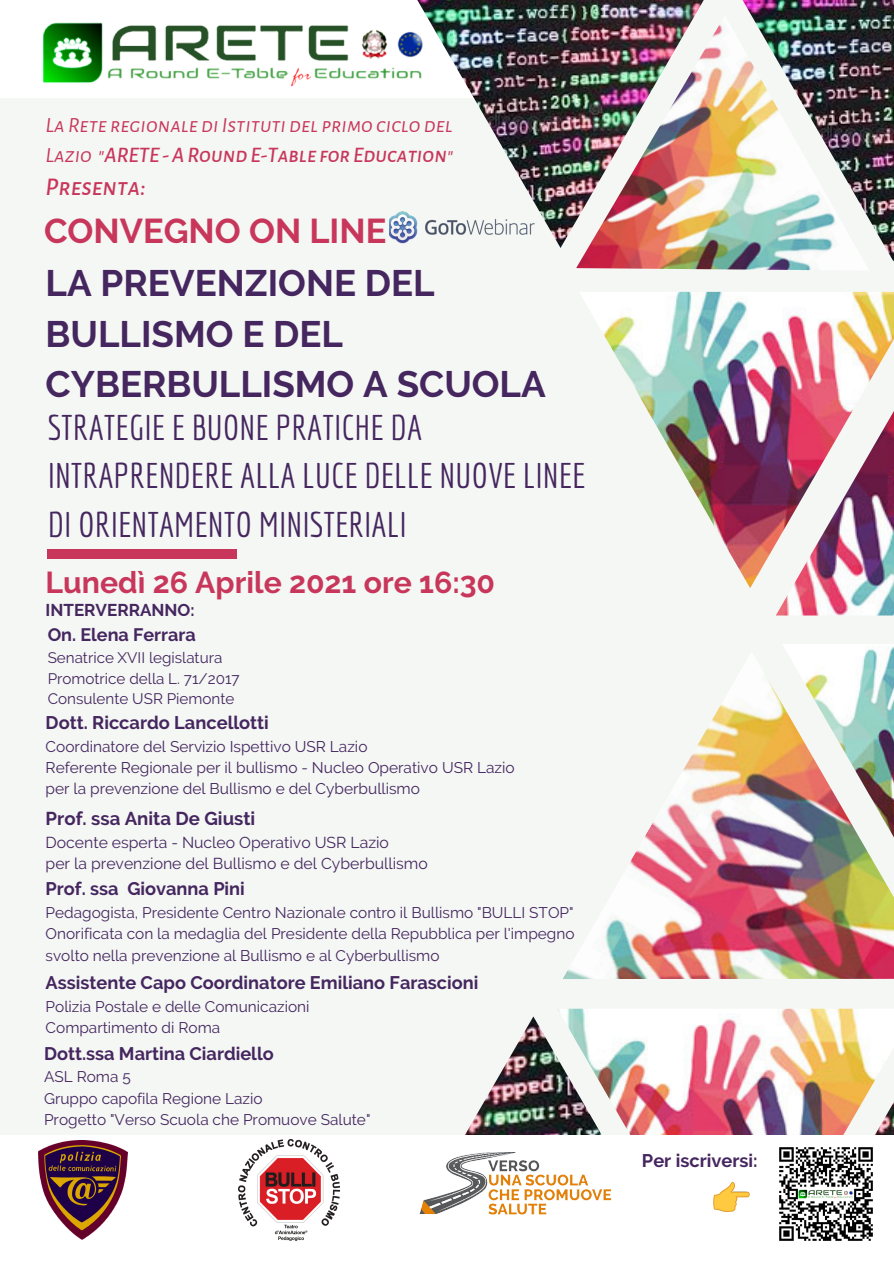
<style>
.page{position:relative;width:894px;height:1264px;background:#fff}
.page>*{position:absolute;margin:0;border:0;box-sizing:border-box;transform-origin:0 0}
.t1{font:700 36.75px/50.7px "Raleway";color:#45265f}
.t2{font:34.8px/48.4px "Economica";color:#45265f}
.t3{font:700 34.35px "Raleway";color:#c8375b}
.t4{font:700 30.15px "Raleway";color:#c8375b}
.t5{font:italic 500 24.9px "Alegreya Sans SC";color:#c8375b}
.t6{font:italic 21.6px/29.2px "Alegreya Sans SC";color:#c8375b}
.t7{font:700 18.6px "Raleway";color:#45265f}
.t8{font:700 18.3px "Raleway";color:#45265f}
.t9{font:700 18.15px "Raleway";color:#45265f}
.t10{font:700 18px "Raleway";color:#45265f}
.t11{font:700 17.1px "Raleway";color:#45265f}
.t12{font:15.75px "Raleway";color:#45265f}
.t13{font:15.45px/21.5px "Raleway";color:#45265f}
.t14{font:15.15px "Raleway";color:#45265f}
.s1{font-weight:500}
</style>
<div class="page">
<div style="left:0;top:0;width:893px;height:1263px;background:#f4f7f4"></div>
<img style="left:742px;top:0;width:151px;height:261px">
<img style="left:580px;top:292px;width:313px;height:296px">
<img style="left:784px;top:645px;width:109px;height:6px">
<img style="left:775px;top:344px;width:118px;height:271px">
<img style="left:576px;top:15px;width:293px;height:255px">
<img style="left:465px;top:1016px;width:92px;height:118px">
<img style="left:557px;top:1008px;width:336px;height:126px">
<div style="left:48px;top:549px;width:189px;height:10px;background:#c8375b"></div>
<img style="left:563px;top:651px;width:330px;height:328px">
<div style="left:0;top:0;width:513px;height:98px;background:#fff"></div>
<img style="left:43px;top:22px;width:363px;height:65px">
<img style="left:390px;top:211px;width:16px;height:33px">
<div style="left:0;top:1134px;width:893px;height:129px;background:#fff"></div>
<img style="left:238px;top:1139px;width:102px;height:100px">
<img style="left:406px;top:0;width:309px;height:248px">
<img style="left:419px;top:1152px;width:193px;height:63px">
<img style="left:39px;top:1140px;width:88px;height:99px">
<img style="left:713px;top:1182px;width:37px;height:30px">
<img style="left:779px;top:1147px;width:94px;height:94px">
<p class="t6" style="left:46px;top:111px;width:409px">La Rete regionale di Istituti del primo ciclo del<br>Lazio "<span class="s1">ARETE - A Round E-Table for Education</span>"</p>
<p class="t5" style="left:46px;top:175px;width:102px">Presenta:</p>
<p class="t3" style="left:44px;top:210px;width:344px">CONVEGNO ON LINE</p>
<p class="t1" style="left:46px;top:258px;width:501px">LA PREVENZIONE DEL<br>BULLISMO E DEL<br>CYBERBULLISMO A SCUOLA</p>
<p class="t2" style="left:48px;top:402px;width:539px">STRATEGIE E BUONE PRATICHE DA<br>INTRAPRENDERE ALLA LUCE DELLE NUOVE LINEE<br>DI ORIENTAMENTO MINISTERIALI</p>
<p class="t4" style="left:46px;top:564px;width:451px">Lunedì 26 Aprile 2021 ore 16:30</p>
<p class="t11" style="left:46px;top:600px;width:150px">INTERVERRANNO:</p>
<p class="t10" style="left:48px;top:624px;width:150px">On. Elena Ferrara</p>
<p class="t14" style="left:48px;top:649px;width:176px">Senatrice XVII legislatura</p>
<p class="t14" style="left:48px;top:669px;width:193px">Promotrice della L. 71/2017</p>
<p class="t14" style="left:48px;top:689px;width:188px">Consulente USR Piemonte</p>
<p class="t8" style="left:46px;top:712px;width:225px">Dott. Riccardo Lancellotti</p>
<p class="t13" style="left:46px;top:735px;width:323px">Coordinatore del Servizio Ispettivo USR Lazio</p>
<p class="t13" style="left:46px;top:756px;width:470px">Referente Regionale per il bullismo - Nucleo Operativo USR Lazio per la prevenzione del Bullismo e del Cyberbullismo</p>
<p class="t7" style="left:46px;top:808px;width:211px">Prof. ssa Anita De Giusti</p>
<p class="t12" style="left:46px;top:833px;width:345px">Docente esperta - Nucleo Operativo USR Lazio</p>
<p class="t12" style="left:46px;top:854px;width:383px">per la prevenzione del Bullismo e del Cyberbullismo</p>
<p class="t9" style="left:46px;top:878px;width:201px">Prof. ssa Giovanna Pini</p>
<p class="t13" style="left:46px;top:901px;width:530px;text-align:justify">Pedagogista, Presidente Centro Nazionale contro il Bullismo "BULLI STOP" Onorificata con la medaglia del Presidente della Repubblica per l'impegno svolto nella prevenzione al Bullismo e al Cyberbullismo</p>
<p class="t9" style="left:46px;top:972px;width:434px">Assistente Capo Coordinatore Emiliano Farascioni</p>
<p class="t13" style="left:46px;top:995px;width:265px">Polizia Postale e delle Comunicazioni</p>
<p class="t13" style="left:46px;top:1016px;width:176px">Compartimento di Roma</p>
<p class="t9" style="left:44px;top:1042px;width:231px">Dott.ssa Martina Ciardiello</p>
<p class="t13" style="left:44px;top:1066px;width:88px">ASL Roma 5</p>
<p class="t13" style="left:44px;top:1087px;width:220px">Gruppo capofila Regione Lazio</p>
<p class="t13" style="left:44px;top:1108px;width:328px">Progetto "Verso Scuola che Promuove Salute"</p>
<p class="t8" style="left:641px;top:1149px;width:117px">Per iscriversi:</p>
</div>
